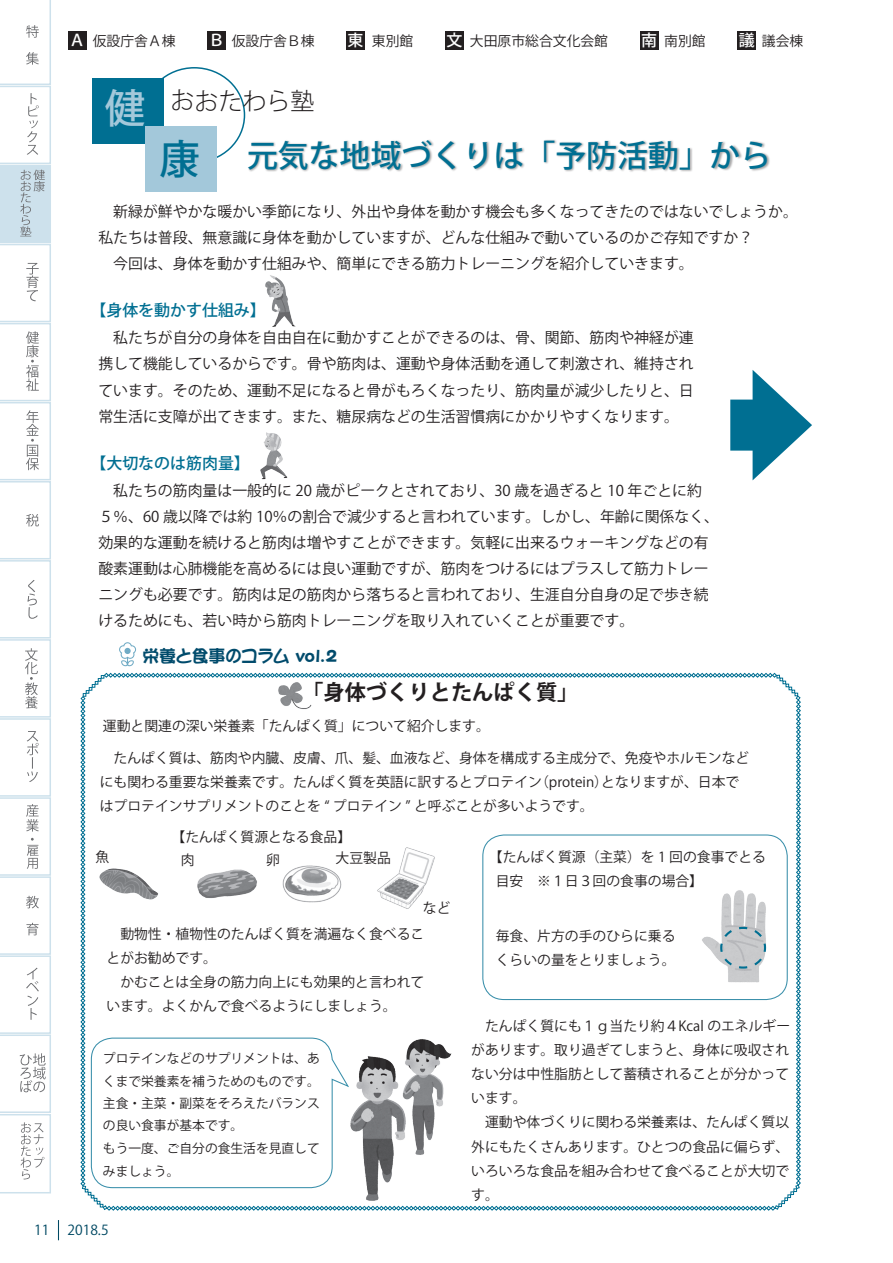
<style>
.page{position:relative;width:893px;height:1263px;background:#fff}
.page>*{position:absolute;margin:0;border:0;box-sizing:border-box;transform-origin:0 0}
.t1{font:500 40.5px "Koz Go Pro";color:#006f92}
.t2{font:500 40.5px "Koz Go Pro";color:#a3c8da}
.t3{font:500 30.9px "Koz Go Pro";color:#006f92}
.t4{font:300 24px "Koz Go Pro";color:#231f20}
.t5{font:700 21.3px "Koz Go Pro";color:#231f20}
.t6{font:16.95px "DFPOP1 Std W9";letter-spacing:-.035em;color:#004b6c}
.t7{font:500 15.9px "Koz Go Pro";color:#006f92}
.t8{font:500 15.9px "Koz Go Pro";color:#fff}
.t9{font:14.85px/26.1px "Koz Go Pro";color:#231f20}
.t10{font:13.8px/24.2px "Koz Go Pro";color:#231f20}
.t11{font:13.8px "Koz Go Pro";color:#004963}
.t12{font:12.75px/22.4px "Koz Go Pro";color:#231f20}
</style>
<div class="page">
<svg style="left:58px;top:1220px;width:1px;height:20px"></svg>
<svg style="left:0;top:0;width:51px;height:1193px"></svg>
<div style="left:445px;top:31px;width:19px;height:19px;background:#231f20"></div>
<div style="left:738px;top:31px;width:18px;height:19px;background:#231f20"></div>
<div style="left:640px;top:31px;width:18px;height:19px;background:#231f20"></div>
<div style="left:347px;top:31px;width:18px;height:19px;background:#231f20"></div>
<div style="left:68px;top:31px;width:18px;height:19px;background:#231f20"></div>
<div style="left:207px;top:31px;width:19px;height:19px;background:#231f20"></div>
<svg style="left:162px;top:67px;width:83px;height:96px"></svg>
<div style="left:92px;top:78px;width:72px;height:66px;background:#006f92"></div>
<div style="left:145px;top:126px;width:71px;height:66px;background:#a3c8da"></div>
<div style="left:248px;top:139px;width:522px;height:34px;background:#231f20;opacity:.4"></div>
<svg style="left:119px;top:642px;width:17px;height:24px"></svg>
<div style="left:124px;top:648px;width:7px;height:6px;background:#70abc5;border-radius:50%"></div>
<div style="left:730px;top:400px;width:40px;height:51px;background:#006f92"></div>
<svg style="left:753px;top:370px;width:59px;height:110px"></svg>
<svg style="left:81px;top:673px;width:720px;height:537px"></svg>
<img style="left:98px;top:859px;width:61px;height:51px">
<img style="left:376px;top:846px;width:61px;height:64px">
<img style="left:281px;top:857px;width:61px;height:52px">
<img style="left:197px;top:867px;width:61px;height:35px">
<div style="left:482px;top:834px;width:306px;height:166px;border:1px solid #006f92;border-radius:21px"></div>
<div style="left:91px;top:1037px;width:242px;height:151px;border:1px solid #006f92;border-radius:21px"></div>
<img style="left:393px;top:1034px;width:65px;height:123px">
<img style="left:341px;top:1056px;width:78px;height:148px">
<img style="left:260px;top:432px;width:28px;height:48px">
<img style="left:265px;top:275px;width:31px;height:52px">
<p class="t8" style="left:69px;top:30px;width:15px">Ａ</p>
<p class="t10" style="left:93px;top:29px;width:84px">仮設庁舎Ａ棟</p>
<p class="t8" style="left:209px;top:30px;width:14px">Ｂ</p>
<p class="t10" style="left:232px;top:29px;width:84px">仮設庁舎Ｂ棟</p>
<p class="t8" style="left:347px;top:30px;width:17px">東</p>
<p class="t10" style="left:372px;top:29px;width:43px">東別館</p>
<p class="t8" style="left:446px;top:30px;width:17px">文</p>
<p class="t10" style="left:470px;top:29px;width:140px">大田原市総合文化会館</p>
<p class="t8" style="left:739px;top:30px;width:17px">議</p>
<p class="t10" style="left:762px;top:29px;width:43px">議会棟</p>
<p class="t8" style="left:641px;top:30px;width:17px">南</p>
<p class="t10" style="left:664px;top:29px;width:43px">南別館</p>
<h1 class="t2" style="left:105px;top:83px;width:42px">健</h1>
<h3 class="t4" style="left:170px;top:85px;width:146px">おおたわら塾</h3>
<p class="t3" style="left:247px;top:135px;width:526px">元気な地域づくりは「予防活動」から</p>
<h1 class="t1" style="left:160px;top:133px;width:42px">康</h1>
<p class="t9" style="left:98px;top:199px;width:701px">　新緑が鮮やかな暖かい季節になり、外出や身体を動かす機会も多くなってきたのではないでしょうか。私たちは普段、無意識に身体を動かしていますが、どんな仕組みで動いているのかご存知ですか？</p>
<p class="t9" style="left:98px;top:251px;width:597px">　今回は、身体を動かす仕組みや、簡単にできる筋力トレーニングを紹介していきます。</p>
<p class="t7" style="left:90px;top:300px;width:177px">【身体を動かす仕組み】</p>
<p class="t9" style="left:98px;top:325px;width:597px;text-align:justify">　私たちが自分の身体を自由自在に動かすことができるのは、骨、関節、筋肉や神経が連携して機能しているからです。骨や筋肉は、運動や身体活動を通して刺激され、維持されています。そのため、運動不足になると骨がもろくなったり、筋肉量が減少したりと、日常生活に支障が出てきます。また、糖尿病などの生活習慣病にかかりやすくなります。</p>
<p class="t7" style="left:90px;top:453px;width:161px">【大切なのは筋肉量】</p>
<p class="t9" style="left:98px;top:478px;width:622px">　私たちの筋肉量は一般的に 20 歳がピークとされており、30 歳を過ぎると 10 年ごとに約５％、60 歳以降では約 10％の割合で減少すると言われています。しかし、年齢に関係なく、効果的な運動を続けると筋肉は増やすことができます。気軽に出来るウォーキングなどの有酸素運動は心肺機能を高めるには良い運動ですが、筋肉をつけるにはプラスして筋力トレーニングも必要です。筋肉は足の筋肉から落ちると言われており、生涯自分自身の足で歩き続けるためにも、若い時から筋肉トレーニングを取り入れていくことが重要です。</p>
<p class="t6" style="left:143px;top:647px;width:196px">栄養と食事のコラム vol.2</p>
<p class="t5" style="left:302px;top:679px;width:278px">「身体づくりとたんぱく質」</p>
<p class="t10" style="left:103px;top:715px;width:388px">運動と関連の深い栄養素「たんぱく質」について紹介します。</p>
<p class="t10" style="left:100px;top:746px;width:651px">　たんぱく質は、筋肉や内臓、皮膚、爪、髪、血液など、身体を構成する主成分で、免疫やホルモンなどにも関わる重要な栄養素です。たんぱく質を英語に訳するとプロテイン（protein）となりますが、日本ではプロテインサプリメントのことを “ プロテイン ” と呼ぶことが多いようです。</p>
<p class="t10" style="left:172px;top:825px;width:181px">【たんぱく質源となる食品】</p>
<p class="t10" style="left:95px;top:845px;width:15px">魚</p>
<p class="t10" style="left:181px;top:849px;width:15px">肉</p>
<p class="t10" style="left:266px;top:849px;width:15px">卵</p>
<p class="t10" style="left:336px;top:846px;width:57px">大豆製品</p>
<p class="t10" style="left:423px;top:896px;width:29px">など</p>
<p class="t10" style="left:107px;top:922px;width:319px">　動物性・植物性のたんぱく質を満遍なく食べることがお勧めです。</p>
<p class="t10" style="left:107px;top:970px;width:319px">　かむことは全身の筋力向上にも効果的と言われています。よくかんで食べるようにしましょう。</p>
<p class="t12" style="left:103px;top:1048px;width:218px">プロテインなどのサプリメントは、あくまで栄養素を補うためのものです。</p>
<p class="t12" style="left:103px;top:1092px;width:218px">主食・主菜・副菜をそろえたバランスの良い食事が基本です。</p>
<p class="t12" style="left:103px;top:1137px;width:218px;line-height:22.8px">もう一度、ご自分の食生活を見直してみましょう。</p>
<p class="t11" style="left:34px;top:1221px;width:17px">11</p>
<p class="t11" style="left:68px;top:1221px;width:43px">2018.5</p>
<p class="t10" style="left:496px;top:845px;width:272px;text-indent:-7px">【たんぱく質源（主菜）を 1 回の食事でとる目安　※１日３回の食事の場合】</p>
<p class="t10" style="left:496px;top:924px;width:181px">毎食、片方の手のひらに乗るくらいの量をとりましょう。</p>
<p class="t10" style="left:471px;top:1014px;width:320px;text-align:justify">　たんぱく質にも１ｇ当たり約４Kcal のエネルギーがあります。取り過ぎてしまうと、身体に吸収されない分は中性脂肪として蓄積されることが分かっています。</p>
<p class="t10" style="left:471px;top:1111px;width:319px;text-align:justify">　運動や体づくりに関わる栄養素は、たんぱく質以外にもたくさんあります。ひとつの食品に偏らず、いろいろな食品を組み合わせて食べることが大切です。</p>
</div>
